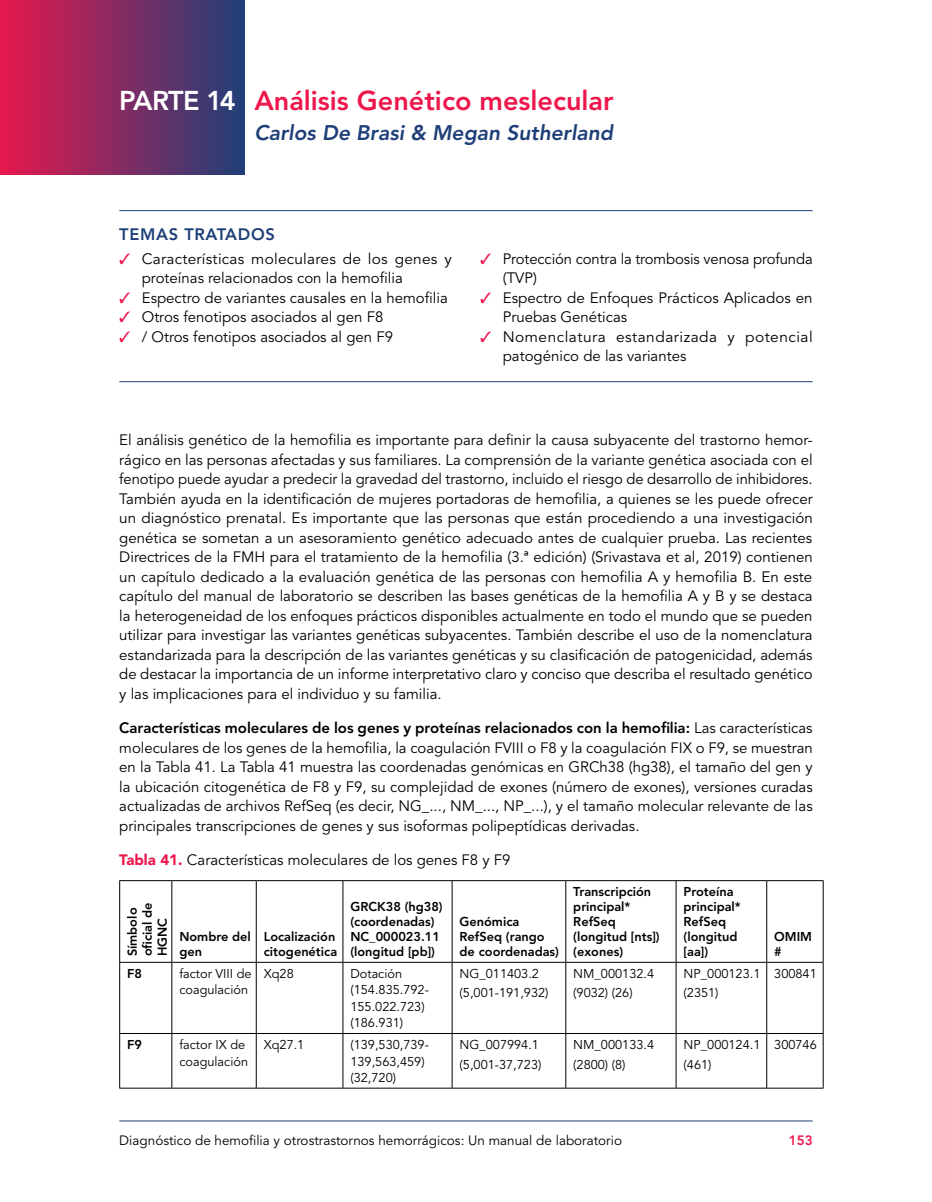
<style>
.page{position:relative;width:932px;height:1202px;background:#fff}
.page>*{position:absolute;margin:0;border:0;box-sizing:border-box;transform-origin:0 0}
.L1{font:800 27px "Avenir LT Std";color:#ed174c}
.Author{font:italic 800 21px "Avenir LT Std";color:#1f3f78}
.Topic_Header{font:800 16.5px "Avenir LT Std";letter-spacing:.04em;color:#1f3f78}
.Body{font:15px/19.5px "Avenir LT Std";color:#000}
.Body-2{font:15px/19.5px "Avenir LT Std";letter-spacing:.03em;color:#000}
.t1{font:13.5px "Avenir LT Std";color:#000}
.t2{font:800 13.5px "Avenir LT Std";color:#ed174c}
.Table_body{font:12.75px/16.5px "Avenir LT Std";color:#000}
.Table_body-2{font:800 12.75px/15px "Avenir LT Std";color:#000}
.s1{color:#fff}
.s2{color:#ed174c}
.s3{font-weight:800}
.s4{font-weight:900;color:#ed174c}
</style>
<div class="page">
<div style="left:0;top:0;width:244px;height:174px;background:linear-gradient(to right,#e7184d,#223f77)"></div>
<hr style="left:119px;top:1120px;width:693px;height:1px;background:#1f3f78">
<hr style="left:119px;top:210px;width:693px;height:1px;background:#1f3f78">
<hr style="left:119px;top:381px;width:693px;height:1px;background:#1f3f78">
<hr style="left:119px;top:880px;width:53px;height:1px;background:#000">
<hr style="left:119px;top:881px;width:1px;height:81px;background:#000">
<hr style="left:172px;top:880px;width:84px;height:1px;background:#000">
<hr style="left:171px;top:881px;width:1px;height:81px;background:#000">
<hr style="left:256px;top:880px;width:87px;height:1px;background:#000">
<hr style="left:256px;top:881px;width:1px;height:81px;background:#000">
<hr style="left:343px;top:880px;width:109px;height:1px;background:#000">
<hr style="left:342px;top:881px;width:1px;height:81px;background:#000">
<hr style="left:452px;top:880px;width:114px;height:1px;background:#000">
<hr style="left:452px;top:881px;width:1px;height:81px;background:#000">
<hr style="left:566px;top:880px;width:110px;height:1px;background:#000">
<hr style="left:565px;top:881px;width:1px;height:81px;background:#000">
<hr style="left:676px;top:880px;width:90px;height:1px;background:#000">
<hr style="left:675px;top:881px;width:1px;height:81px;background:#000">
<hr style="left:766px;top:880px;width:57px;height:1px;background:#000">
<hr style="left:766px;top:881px;width:1px;height:81px;background:#000">
<hr style="left:822px;top:881px;width:1px;height:81px;background:#000">
<hr style="left:119px;top:962px;width:53px;height:1px;background:#000">
<hr style="left:119px;top:962px;width:1px;height:71px;background:#000">
<hr style="left:172px;top:962px;width:84px;height:1px;background:#000">
<hr style="left:171px;top:962px;width:1px;height:71px;background:#000">
<hr style="left:256px;top:962px;width:87px;height:1px;background:#000">
<hr style="left:256px;top:962px;width:1px;height:71px;background:#000">
<hr style="left:343px;top:962px;width:109px;height:1px;background:#000">
<hr style="left:342px;top:962px;width:1px;height:71px;background:#000">
<hr style="left:452px;top:962px;width:114px;height:1px;background:#000">
<hr style="left:452px;top:962px;width:1px;height:71px;background:#000">
<hr style="left:566px;top:962px;width:110px;height:1px;background:#000">
<hr style="left:565px;top:962px;width:1px;height:71px;background:#000">
<hr style="left:676px;top:962px;width:90px;height:1px;background:#000">
<hr style="left:675px;top:962px;width:1px;height:71px;background:#000">
<hr style="left:766px;top:962px;width:57px;height:1px;background:#000">
<hr style="left:766px;top:962px;width:1px;height:71px;background:#000">
<hr style="left:822px;top:962px;width:1px;height:71px;background:#000">
<hr style="left:119px;top:1033px;width:53px;height:1px;background:#000">
<hr style="left:119px;top:1033px;width:1px;height:54px;background:#000">
<hr style="left:172px;top:1033px;width:84px;height:1px;background:#000">
<hr style="left:171px;top:1033px;width:1px;height:54px;background:#000">
<hr style="left:256px;top:1033px;width:87px;height:1px;background:#000">
<hr style="left:256px;top:1033px;width:1px;height:54px;background:#000">
<hr style="left:343px;top:1033px;width:109px;height:1px;background:#000">
<hr style="left:342px;top:1033px;width:1px;height:54px;background:#000">
<hr style="left:452px;top:1033px;width:114px;height:1px;background:#000">
<hr style="left:452px;top:1033px;width:1px;height:54px;background:#000">
<hr style="left:566px;top:1033px;width:110px;height:1px;background:#000">
<hr style="left:565px;top:1033px;width:1px;height:54px;background:#000">
<hr style="left:676px;top:1033px;width:90px;height:1px;background:#000">
<hr style="left:675px;top:1033px;width:1px;height:54px;background:#000">
<hr style="left:766px;top:1033px;width:57px;height:1px;background:#000">
<hr style="left:766px;top:1033px;width:1px;height:54px;background:#000">
<hr style="left:822px;top:1033px;width:1px;height:54px;background:#000">
<hr style="left:119px;top:1087px;width:53px;height:1px;background:#000">
<hr style="left:172px;top:1087px;width:84px;height:1px;background:#000">
<hr style="left:256px;top:1087px;width:87px;height:1px;background:#000">
<hr style="left:343px;top:1087px;width:109px;height:1px;background:#000">
<hr style="left:452px;top:1087px;width:114px;height:1px;background:#000">
<hr style="left:566px;top:1087px;width:110px;height:1px;background:#000">
<hr style="left:676px;top:1087px;width:90px;height:1px;background:#000">
<hr style="left:766px;top:1087px;width:57px;height:1px;background:#000">
<p class="L1" style="left:119px;top:85px;width:496px"><span class="s1">PARTE 14</span> Análisis Genético meslecular</p>
<p class="Author" style="left:254px;top:121px;width:360px">Carlos De Brasi &amp; Megan Sutherland</p>
<p class="Topic_Header" style="left:119px;top:224px;width:157px">TEMAS TRATADOS</p>
<p class="Body" style="left:142px;top:249px;width:311px;text-indent:-22px"><span class="s2">✓</span> Características moleculares de los genes y proteínas relacionados con la hemofilia</p>
<p class="Body" style="left:119px;top:288px;width:330px"><span class="s2">✓</span> Espectro de variantes causales en la hemofilia</p>
<p class="Body" style="left:119px;top:307px;width:265px"><span class="s2">✓</span> Otros fenotipos asociados al gen F8</p>
<p class="Body" style="left:119px;top:327px;width:275px"><span class="s2">✓</span> / Otros fenotipos asociados al gen F9</p>
<p class="Body" style="left:502px;top:249px;width:311px;text-indent:-22px"><span class="s2">✓</span> Protección contra la trombosis venosa profunda (TVP)</p>
<p class="Body" style="left:502px;top:288px;width:311px;text-indent:-22px"><span class="s2">✓</span> Espectro de Enfoques Prácticos Aplicados en<br>Pruebas Genéticas</p>
<p class="Body-2" style="left:502px;top:327px;width:311px;text-indent:-22px"><span class="s2">✓</span> Nomenclatura estandarizada y potencial patogénico de las variantes</p>
<p class="Body" style="left:119px;top:430px;width:695px;text-align:justify">El análisis genético de la hemofilia es importante para definir la causa subyacente del trastorno hemor&shy;rágico en las personas afectadas y sus familiares. La comprensión de la variante genética asociada con el fenotipo puede ayudar a predecir la gravedad del trastorno, incluido el riesgo de desarrollo de inhibidores.<br>También ayuda en la identificación de mujeres portadoras de hemofilia, a quienes se les puede ofrecer un diagnóstico prenatal. Es importante que las personas que están procediendo a una investigación genética se sometan a un asesoramiento genético adecuado antes de cualquier prueba. Las recientes Directrices de la FMH para el tratamiento de la hemofilia (3.ª edición) (Srivastava et al, 2019) contienen un capítulo dedicado a la evaluación genética de las personas con hemofilia A y hemofilia B. En este capítulo del manual de laboratorio se describen las bases genéticas de la hemofilia A y B y se destaca la heterogeneidad de los enfoques prácticos disponibles actualmente en todo el mundo que se pueden utilizar para investigar las variantes genéticas subyacentes. También describe el uso de la nomenclatura estandarizada para la descripción de las variantes genéticas y su clasificación de patogenicidad, además de destacar la importancia de un informe interpretativo claro y conciso que describa el resultado genético y las implicaciones para el individuo y su familia.</p>
<p class="Body" style="left:119px;top:718px;width:695px;text-align:justify"><span class="s3">Características moleculares de los genes y proteínas relacionados con la hemofilia:</span> Las características moleculares de los genes de la hemofilia, la coagulación FVIII o F8 y la coagulación FIX o F9, se muestran en la Tabla 41. La Tabla 41 muestra las coordenadas genómicas en GRCh38 (hg38), el tamaño del gen y la ubicación citogenética de F8 y F9, su complejidad de exones (número de exones), versiones curadas actualizadas de archivos RefSeq (es decir, NG_..., NM_..., NP_...), y el tamaño molecular relevante de las principales transcripciones de genes y sus isoformas polipeptídicas derivadas.</p>
<p class="Body" style="left:119px;top:850px;width:393px"><span class="s4">Tabla 41.</span> Características moleculares de los genes F8 y F9</p>
<p class="Table_body-2" style="left:125px;top:956px;width:56px;rotate:-90deg">Símbolo oficial de<br>HGNC</p>
<p class="Table_body-2" style="left:573px;top:884px;width:88px">Transcripción principal*<br>RefSeq (longitud [nts]) (exones)</p>
<p class="Table_body-2" style="left:683px;top:884px;width:59px">Proteína principal*<br>RefSeq (longitud [aa])</p>
<p class="Table_body-2" style="left:350px;top:899px;width:94px">GRCK38 (hg38) (coordenadas)<br>NC_000023.11 (longitud [pb])</p>
<p class="Table_body-2" style="left:459px;top:914px;width:101px">Genómica<br>RefSeq (rango de coordenadas)</p>
<p class="Table_body-2" style="left:179px;top:929px;width:73px">Nombre del gen</p>
<p class="Table_body-2" style="left:264px;top:929px;width:75px">Localización citogenética</p>
<p class="Table_body-2" style="left:774px;top:929px;width:39px">OMIM #</p>
<p class="Table_body-2" style="left:127px;top:966px;width:16px">F8</p>
<p class="Table_body" style="left:179px;top:965px;width:74px">factor VIII de coagulación</p>
<p class="Table_body" style="left:264px;top:965px;width:32px">Xq28</p>
<p class="Table_body" style="left:350px;top:965px;width:80px">Dotación (154.835.792-<br>155.022.723) (186.931)</p>
<p class="Table_body" style="left:459px;top:965px;width:81px">NG_011403.2</p>
<p class="Table_body" style="left:459px;top:985px;width:90px">(5,001-191,932)</p>
<p class="Table_body-2" style="left:127px;top:1037px;width:16px">F9</p>
<p class="Table_body" style="left:179px;top:1036px;width:70px">factor IX de coagulación</p>
<p class="Table_body" style="left:264px;top:1036px;width:42px">Xq27.1</p>
<p class="Table_body" style="left:350px;top:1036px;width:80px">(139,530,739-<br>139,563,459) (32,720)</p>
<p class="Table_body" style="left:459px;top:1036px;width:81px">NG_007994.1</p>
<p class="Table_body" style="left:459px;top:1056px;width:83px">(5,001-37,723)</p>
<p class="Table_body" style="left:573px;top:965px;width:82px">NM_000132.4</p>
<p class="Table_body" style="left:573px;top:985px;width:61px">(9032) (26)</p>
<p class="Table_body" style="left:573px;top:1036px;width:82px">NM_000133.4</p>
<p class="Table_body" style="left:573px;top:1056px;width:54px">(2800) (8)</p>
<p class="Table_body" style="left:683px;top:965px;width:78px">NP_000123.1</p>
<p class="Table_body" style="left:683px;top:985px;width:36px">(2351)</p>
<p class="Table_body" style="left:683px;top:1036px;width:78px">NP_000124.1</p>
<p class="Table_body" style="left:683px;top:1056px;width:29px">(461)</p>
<p class="Table_body" style="left:774px;top:965px;width:44px">300841</p>
<p class="Table_body" style="left:774px;top:1036px;width:44px">300746</p>
<p class="t1" style="left:119px;top:1132px;width:504px">Diagnóstico de hemofilia y otrostrastornos hemorrágicos: Un manual de laboratorio</p>
<p class="t2" style="left:788px;top:1132px;width:25px">153</p>
</div>
